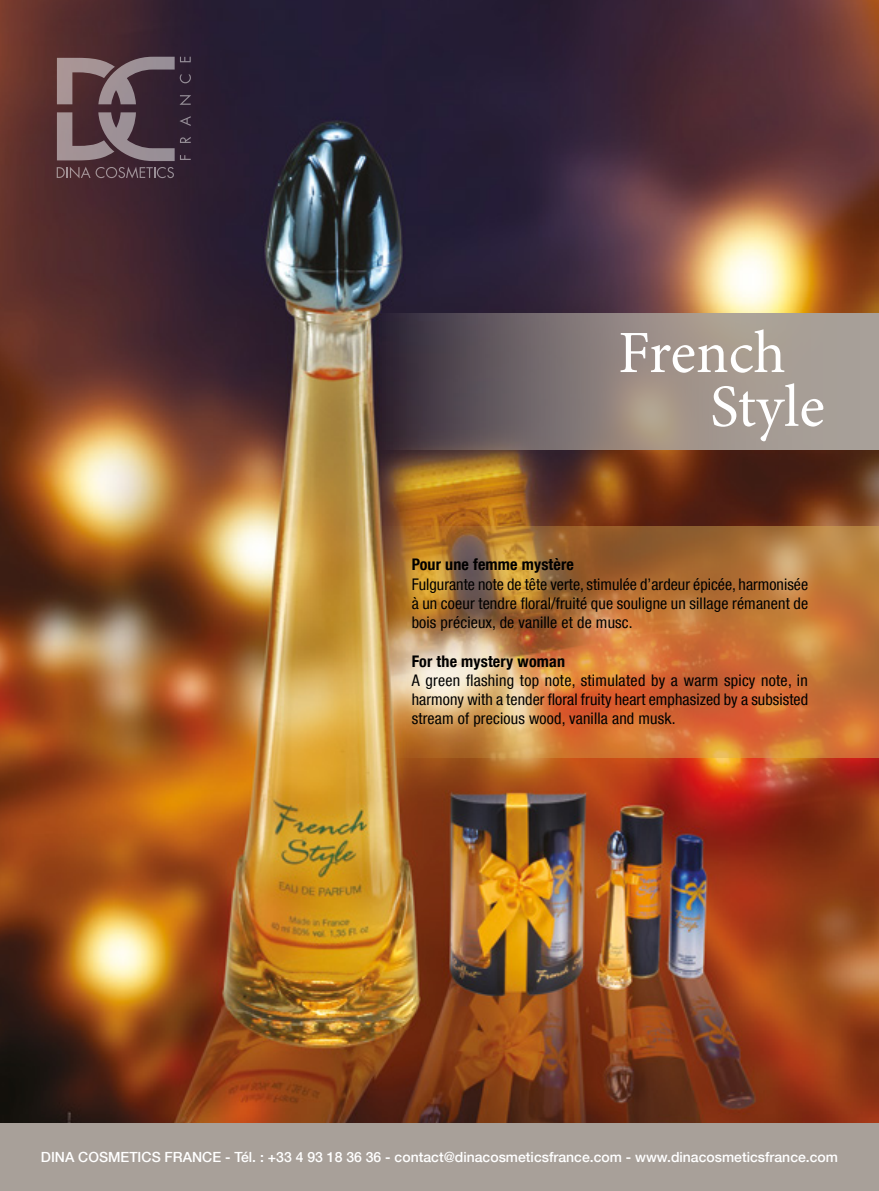
<style>
.page{position:relative;width:879px;height:1191px;background:#fff}
.page>*{position:absolute;margin:0;border:0;box-sizing:border-box;transform-origin:0 0}
.t1{font:60px/53.8px "Minion Pro";letter-spacing:-.005em;color:#fff}
.t2{font:condensed 16px/19.2px "Helvetica Neue LT Com";letter-spacing:.01em;color:#000;text-align:justify}
.t3{font:700 condensed 16px "Helvetica Neue LT Com";letter-spacing:.01em;color:#000}
.t4{font:500 14px "Helvetica Neue LT Com";color:#fff}
</style>
<div class="page">
<img style="left:0;top:0;width:879px;height:1123px">
<svg style="left:376px;top:313px;width:503px;height:136px;background:#847977"></svg>
<img style="left:376px;top:526px;width:503px;height:231px">
<div style="left:0;top:1123px;width:879px;height:68px;background:#a8a099"></div>
<svg style="left:57px;top:112px;width:134px;height:66px;background:#5f4b55"></svg>
<svg style="left:57px;top:57px;width:134px;height:48px;background:#69545d"></svg>
<h1 class="t1" style="left:710px;top:326px;width:116px;text-indent:-92px">French<br>Style</h1>
<p class="t3" style="left:412px;top:555px;width:164px">Pour une femme mystère</p>
<p class="t2" style="left:412px;top:574px;width:398px">Fulgurante note de tête verte, stimulée d’ardeur épicée, harmonisée à un coeur tendre floral/fruité que souligne un sillage rémanent de bois précieux, de vanille et de musc.</p>
<p class="t3" style="left:412px;top:651px;width:155px">For the mystery woman</p>
<p class="t2" style="left:412px;top:670px;width:398px">A green flashing top note, stimulated by a warm spicy note, in harmony with a tender floral fruity heart emphasized by a subsisted stream of precious wood, vanilla and musk.</p>
<p class="t4" style="left:41px;top:1148px;width:798px">DINA COSMETICS FRANCE - Tél. : +33 4 93 18 36 36 - contact@dinacosmeticsfrance.com - www.dinacosmeticsfrance.com</p>
</div>
